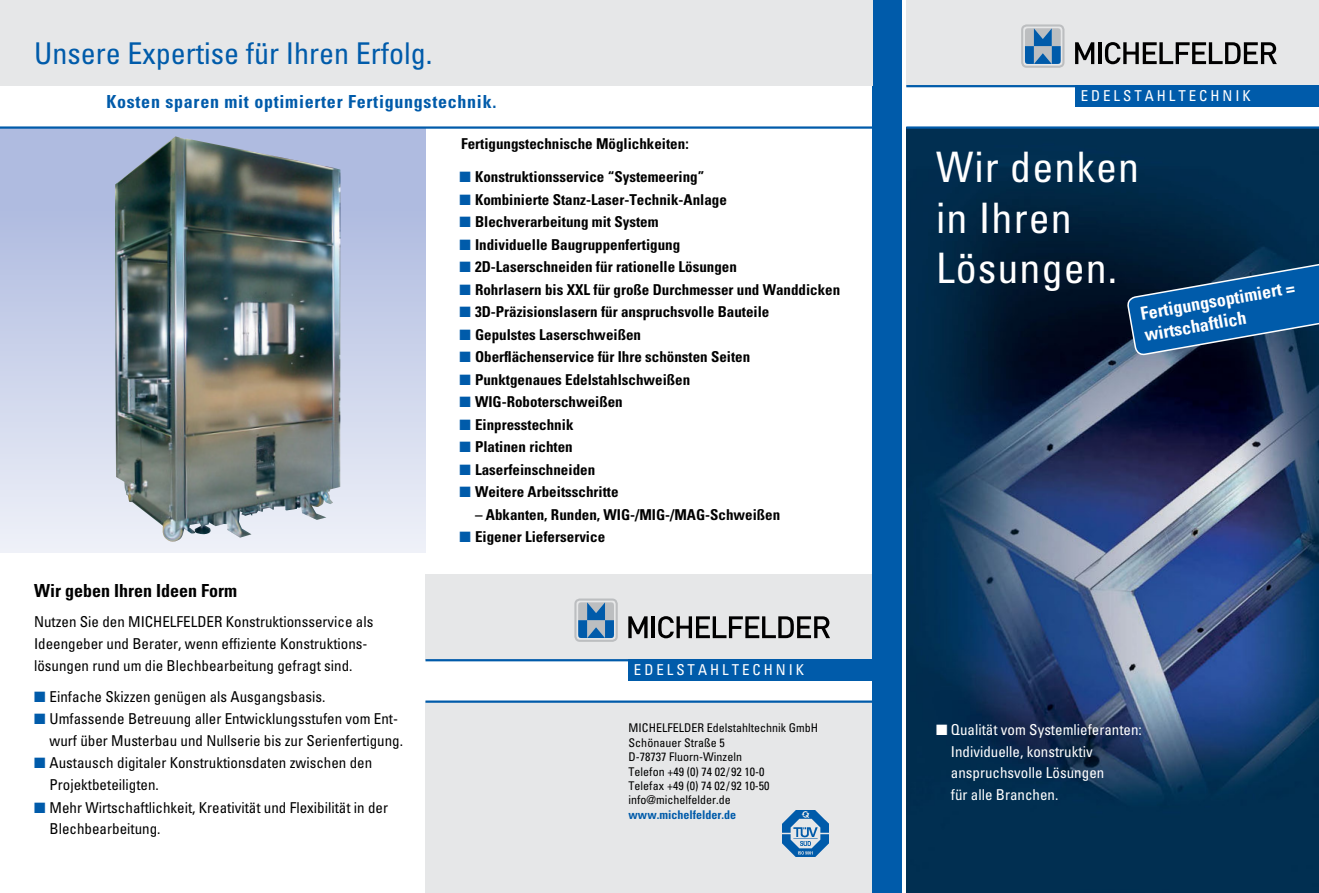
<style>
.page{position:relative;width:1319px;height:893px;background:#fff}
.page>*{position:absolute;margin:0;border:0;box-sizing:border-box;transform-origin:0 0}
.t1{font:condensed 42px/50.4px "Univers";letter-spacing:.025em;color:#fff}
.t2{font:condensed 30px "Univers";color:#005baa}
.t3{font:700 condensed 18px "Univers";letter-spacing:.04em;color:#005baa}
.t4{font:700 condensed 18px/21.6px "Univers";color:#fff}
.Headline{font:700 condensed 18px "Univers";color:#000}
.t5{font:700 condensed 15px "Univers";color:#000}
.Text_NR{font:condensed 15px/21.8px "Univers";color:#000}
.t6{font:condensed 15px/21.8px "Univers";color:#fff}
.t7{font:condensed 15px "Univers";letter-spacing:.2em;color:#fff}
.t8{font:condensed 12px "Univers";color:#000}
.t9{font:700 condensed 12px "Univers";color:#005baa}
.s1{color:#005baa}
</style>
<div class="page">
<div style="left:0;top:128px;width:425px;height:425px;background:linear-gradient(to bottom,#a5b2dc,#edeff7)"></div>
<img style="left:906px;top:129px;width:412px;height:764px">
<div style="left:872px;top:0;width:29px;height:893px;background:#005baa"></div>
<hr style="left:906px;top:126px;width:412px;height:3px;background:#005baa">
<div style="left:0;top:0;width:872px;height:85px;background:#e6e7e8"></div>
<svg style="left:1126px;top:261px;width:192px;height:95px;background:#0e4c84"></svg>
<img style="left:115px;top:136px;width:225px;height:408px">
<hr style="left:0;top:126px;width:872px;height:3px;background:#005baa">
<div style="left:906px;top:0;width:412px;height:85px;background:#e6e7e8"></div>
<svg style="left:1024px;top:28px;width:36px;height:36px"></svg>
<div style="left:1020px;top:24px;width:44px;height:44px;border:2px solid #bcbec0;border-radius:4px"></div>
<svg style="left:1075px;top:42px;width:19px;height:22px"></svg>
<hr style="left:1098px;top:42px;width:3px;height:22px;background:#000">
<svg style="left:1104px;top:42px;width:172px;height:22px"></svg>
<hr style="left:906px;top:85px;width:412px;height:2px;background:#005baa">
<div style="left:1075px;top:85px;width:243px;height:21px;background:#005baa"></div>
<div style="left:425px;top:702px;width:447px;height:191px;background:#e6e7e8"></div>
<hr style="left:425px;top:700px;width:447px;height:3px;background:#005baa">
<div style="left:425px;top:574px;width:447px;height:85px;background:#e6e7e8"></div>
<svg style="left:578px;top:602px;width:36px;height:36px"></svg>
<div style="left:574px;top:598px;width:43px;height:44px;border:2px solid #bcbec0;border-radius:4px"></div>
<svg style="left:628px;top:616px;width:19px;height:22px"></svg>
<hr style="left:651px;top:616px;width:3px;height:22px;background:#000">
<svg style="left:658px;top:616px;width:172px;height:22px"></svg>
<hr style="left:425px;top:659px;width:447px;height:2px;background:#005baa">
<div style="left:628px;top:659px;width:244px;height:21px;background:#005baa"></div>
<img style="left:782px;top:810px;width:46px;height:46px">
<p class="t2" style="left:34px;top:35px;width:400px">Unsere Expertise für Ihren Erfolg.</p>
<p class="t3" style="left:106px;top:90px;width:391px">Kosten sparen mit optimierter Fertigungstechnik.</p>
<p class="t5" style="left:461px;top:135px;width:229px">Fertigungstechnische Möglichkeiten:</p>
<p class="Headline" style="left:34px;top:579px;width:204px">Wir geben Ihren Ideen Form</p>
<p class="Text_NR" style="left:34px;top:611px;width:341px">Nutzen Sie den MICHELFELDER Konstruktionsservice als<br>Ideengeber und Berater, wenn effiziente Konstruktions&shy;lösungen rund um die Blechbearbeitung gefragt sind.</p>
<p class="Text_NR" style="left:34px;top:685px;width:293px"><span class="s1">■</span> Einfache Skizzen genügen als Ausgangsbasis.</p>
<p class="Text_NR" style="left:50px;top:708px;width:355px;text-indent:-16px"><span class="s1">■</span> Umfassende Betreuung aller Entwicklungsstufen vom Ent&shy;wurf über Musterbau und Nullserie bis zur Serienfertigung.</p>
<p class="Text_NR" style="left:50px;top:752px;width:324px;text-indent:-16px"><span class="s1">■</span> Austausch digitaler Konstruktionsdaten zwischen den<br>Projektbeteiligten.</p>
<p class="Text_NR" style="left:50px;top:796px;width:340px;text-indent:-16px"><span class="s1">■</span> Mehr Wirtschaftlichkeit, Kreativität und Flexibilität in der<br>Blechbearbeitung.</p>
<p class="t5" style="left:459px;top:167px;width:246px"><span class="s1">■</span> Konstruktionsservice “Systemeering”</p>
<p class="t5" style="left:459px;top:190px;width:269px"><span class="s1">■</span> Kombinierte Stanz-Laser-Technik-Anlage</p>
<p class="t5" style="left:459px;top:212px;width:200px"><span class="s1">■</span> Blechverarbeitung mit System</p>
<p class="t5" style="left:459px;top:235px;width:222px"><span class="s1">■</span> Individuelle Baugruppenfertigung</p>
<p class="t5" style="left:459px;top:257px;width:279px"><span class="s1">■</span> 2D-Laserschneiden für rationelle Lösungen</p>
<p class="t5" style="left:459px;top:280px;width:382px"><span class="s1">■</span> Rohrlasern bis XXL für große Durchmesser und Wanddicken</p>
<p class="t5" style="left:459px;top:302px;width:311px"><span class="s1">■</span> 3D-Präzisionslasern für anspruchsvolle Bauteile</p>
<p class="t5" style="left:459px;top:325px;width:183px"><span class="s1">■</span> Gepulstes Laserschweißen</p>
<p class="t5" style="left:459px;top:347px;width:292px"><span class="s1">■</span> Oberflächenservice für Ihre schönsten Seiten</p>
<p class="t5" style="left:459px;top:370px;width:232px"><span class="s1">■</span> Punktgenaues Edelstahlschweißen</p>
<p class="t5" style="left:459px;top:392px;width:165px"><span class="s1">■</span> WIG-Roboterschweißen</p>
<p class="t5" style="left:459px;top:415px;width:115px"><span class="s1">■</span> Einpresstechnik</p>
<p class="t5" style="left:459px;top:437px;width:115px"><span class="s1">■</span> Platinen richten</p>
<p class="t5" style="left:459px;top:460px;width:137px"><span class="s1">■</span> Laserfeinschneiden</p>
<p class="t5" style="left:459px;top:482px;width:160px"><span class="s1">■</span> Weitere Arbeitsschritte</p>
<p class="t5" style="left:475px;top:505px;width:306px">– Abkanten, Runden, WIG-/MIG-/MAG-Schweißen</p>
<p class="t5" style="left:459px;top:527px;width:147px"><span class="s1">■</span> Eigener Lieferservice</p>
<p class="t7" style="left:634px;top:660px;width:171px">EDELSTAHLTECHNIK</p>
<p class="t8" style="left:628px;top:721px;width:191px">MICHELFELDER Edelstahltechnik GmbH</p>
<p class="t8" style="left:628px;top:735px;width:97px">Schönauer Straße 5</p>
<p class="t8" style="left:628px;top:749px;width:115px">D-78737 Fluorn-Winzeln</p>
<p class="t8" style="left:628px;top:764px;width:137px">Telefon +49 (0) 74 02/92 10-0</p>
<p class="t8" style="left:628px;top:778px;width:142px">Telefax +49 (0) 74 02/92 10-50</p>
<p class="t8" style="left:628px;top:793px;width:104px">info@michelfelder.de</p>
<p class="t9" style="left:628px;top:807px;width:109px">www.michelfelder.de</p>
<p class="t7" style="left:1080px;top:86px;width:171px">EDELSTAHLTECHNIK</p>
<p class="t1" style="left:935px;top:142px;width:205px">Wir denken in Ihren<br>Lösungen.</p>
<p class="t4" style="left:1138px;top:303px;width:157px;rotate:-10deg">Fertigungsoptimiert = wirtschaftlich</p>
<p class="t6" style="left:950px;top:718px;width:192px;text-indent:-15px">■ Qualität vom Systemlieferanten:<br>Individuelle, konstruktiv anspruchsvolle Lösungen<br>für alle Branchen.</p>
</div>
